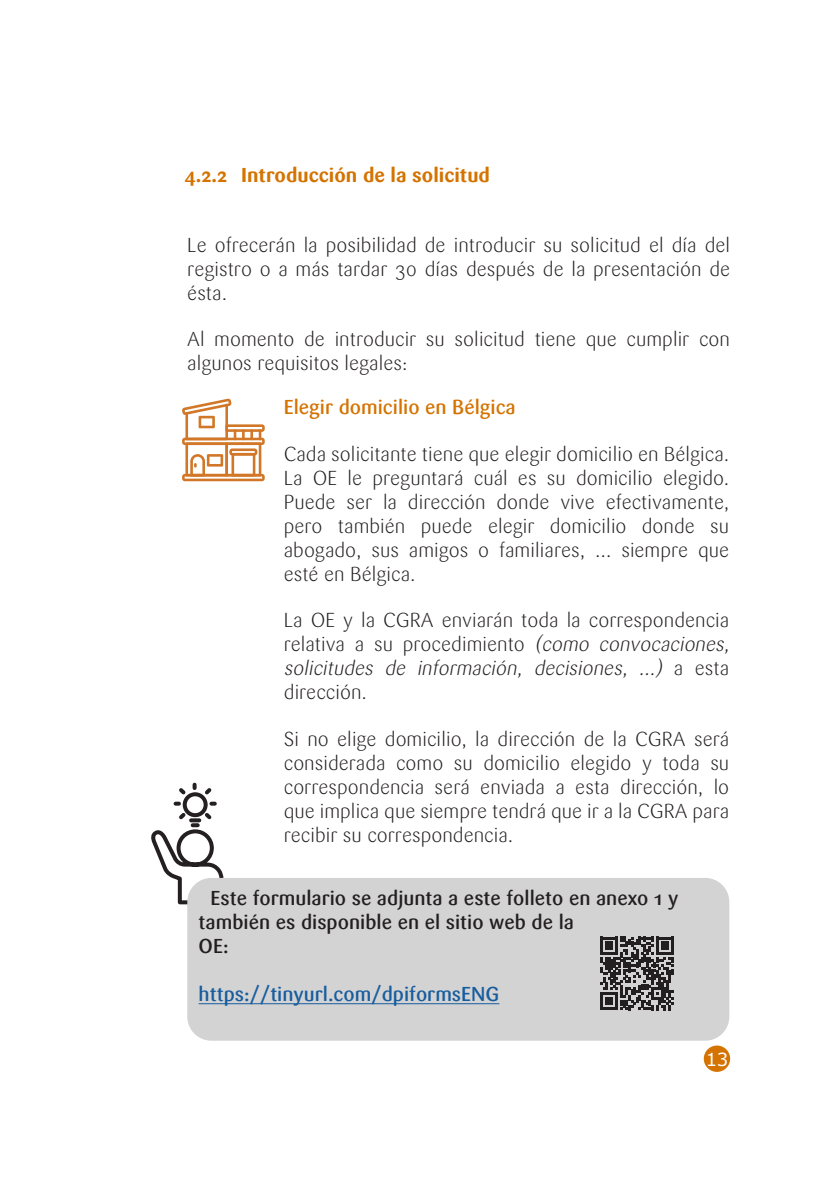
<style>
.page{position:relative;width:840px;height:1191px;background:#fff}
.page>*{position:absolute;margin:0;border:0;box-sizing:border-box;transform-origin:0 0}
.Corps_de_texte{font:300 20px/24px "Sari";color:#231f20;text-align:justify}
.t1{font:500 20px/24px "Sari";color:#231f20}
.Lien2{font:500 20px "Sari";color:#175d9e}
.t2{font:700 20px "Sari";color:#d47300}
.Corps_de_texte-2{font:500 20px "Sari";color:#d47300}
.t3{font:18px "Verdana";color:#fff}
.s1{font-style:italic}
</style>
<div class="page">
<div style="left:703px;top:1045px;width:26px;height:26px;background:#d47300;border-radius:50%"></div>
<svg style="left:182px;top:398px;width:82px;height:83px"></svg>
<svg style="left:152px;top:782px;width:72px;height:123px"></svg>
<div style="left:187px;top:878px;width:542px;height:162px;background:#d3d3d3;border-radius:24px"></div>
<hr style="left:198px;top:1003px;width:301px;height:1px;background:#175d9e">
<svg style="left:600px;top:936px;width:73px;height:74px"></svg>
<p class="t2" style="left:184px;top:163px;width:307px">4.2.2 Introducción de la solicitud</p>
<p class="Corps_de_texte" style="left:187px;top:233px;width:544px">Le ofrecerán la posibilidad de introducir su solicitud el día del registro o a más tardar 30 días después de la presentación de ésta.</p>
<p class="Corps_de_texte" style="left:187px;top:328px;width:544px">Al momento de introducir su solicitud tiene que cumplir con algunos requisitos legales:</p>
<p class="Corps_de_texte-2" style="left:283px;top:395px;width:233px">Elegir domicilio en Bélgica</p>
<p class="Corps_de_texte" style="left:283px;top:442px;width:447px">Cada solicitante tiene que elegir domicilio en Bélgica.<br>La OE le preguntará cuál es su domicilio elegido.<br>Puede ser la dirección donde vive efectivamente, pero también puede elegir domicilio donde su abogado, sus amigos o familiares, … siempre que esté en Bélgica.</p>
<p class="Corps_de_texte" style="left:283px;top:609px;width:451px;text-align:left">La OE y la CGRA enviarán toda la correspondencia relativa a su procedimiento <span class="s1">(como convocaciones, solicitudes de información, decisiones, …)</span> a e s t a dirección.</p>
<p class="Corps_de_texte" style="left:283px;top:727px;width:447px">Si no elige domicilio, la dirección de la CGRA será considerada como su domicilio elegido y toda su correspondencia será enviada a esta dirección, lo que implica que siempre tendrá que ir a la CGRA para recibir su correspondencia.</p>
<p class="t1" style="left:198px;top:885px;width:481px;text-indent:12px">Este formulario se adjunta a este folleto en anexo 1 y también es disponible en el sitio web de la<br>OE:</p>
<p class="Lien2" style="left:198px;top:981px;width:302px">https://tinyurl.com/dpiformsENG</p>
<p class="t3" style="left:705px;top:1047px;width:24px">13</p>
</div>
